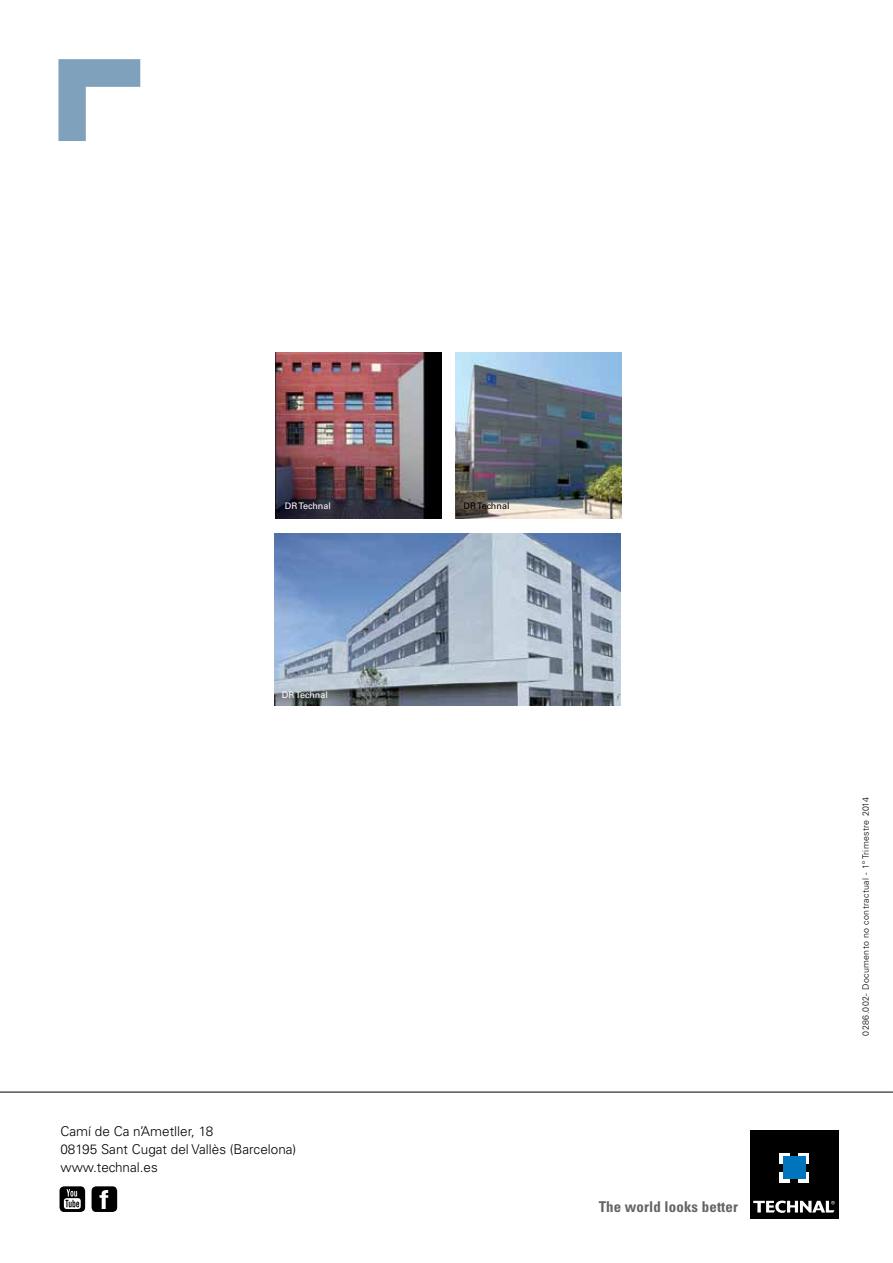
<style>
.page{position:relative;width:893px;height:1263px;background:#fff}
.page>*{position:absolute;margin:0;border:0;box-sizing:border-box;transform-origin:0 0}
.t1{font:700 condensed 14.85px "Univers LT Std";letter-spacing:.01em;color:#636466}
.t2{font:300 13.5px/18px "Univers LT Std";color:#000}
.t3{font:9px "Univers LT Std";letter-spacing:.01em;color:#fff}
.t4{font:9px "Univers LT Std";letter-spacing:.01em;color:#000}
.t5{font:300 8.85px "Univers LT Std";letter-spacing:.04em;color:#000}
</style>
<div class="page">
<svg style="left:58px;top:59px;width:82px;height:82px"></svg>
<img style="left:275px;top:353px;width:166px;height:166px">
<img style="left:455px;top:353px;width:166px;height:166px">
<img style="left:275px;top:534px;width:345px;height:172px">
<hr style="left:0;top:1092px;width:893px;height:1px;background:#000">
<div style="left:60px;top:1186px;width:25px;height:26px;background:#000;border-radius:5px"></div>
<svg style="left:64px;top:1198px;width:17px;height:11px"></svg>
<svg style="left:65px;top:1189px;width:14px;height:18px"></svg>
<div style="left:92px;top:1186px;width:25px;height:26px;background:#000;border-radius:5px"></div>
<svg style="left:99px;top:1190px;width:9px;height:19px"></svg>
<div style="left:750px;top:1131px;width:89px;height:88px;background:#000"></div>
<div style="left:779px;top:1153px;width:11px;height:11px;background:#fff"></div>
<svg style="left:798px;top:1153px;width:11px;height:11px"></svg>
<div style="left:779px;top:1172px;width:11px;height:11px;background:#fff"></div>
<div style="left:798px;top:1172px;width:11px;height:11px;background:#fff"></div>
<div style="left:783px;top:1157px;width:22px;height:22px;background:#0074bc"></div>
<svg style="left:753px;top:1200px;width:82px;height:13px"></svg>
<p class="t3" style="left:285px;top:501px;width:48px">DR Technal</p>
<p class="t4" style="left:463px;top:501px;width:48px">DR Technal</p>
<p class="t3" style="left:282px;top:689px;width:48px">DR Technal</p>
<p class="t2" style="left:60px;top:1122px;width:237px">Camí de Ca n’Ametller, 18<br>08195 Sant Cugat del Vallès (Barcelona) www.technal.es</p>
<p class="t1" style="left:599px;top:1197px;width:141px">The world looks better</p>
<p class="t5" style="left:860px;top:1035px;width:240px;rotate:-90deg">0286.002- Documento no contractual - 1º Trimestre 2014</p>
</div>
